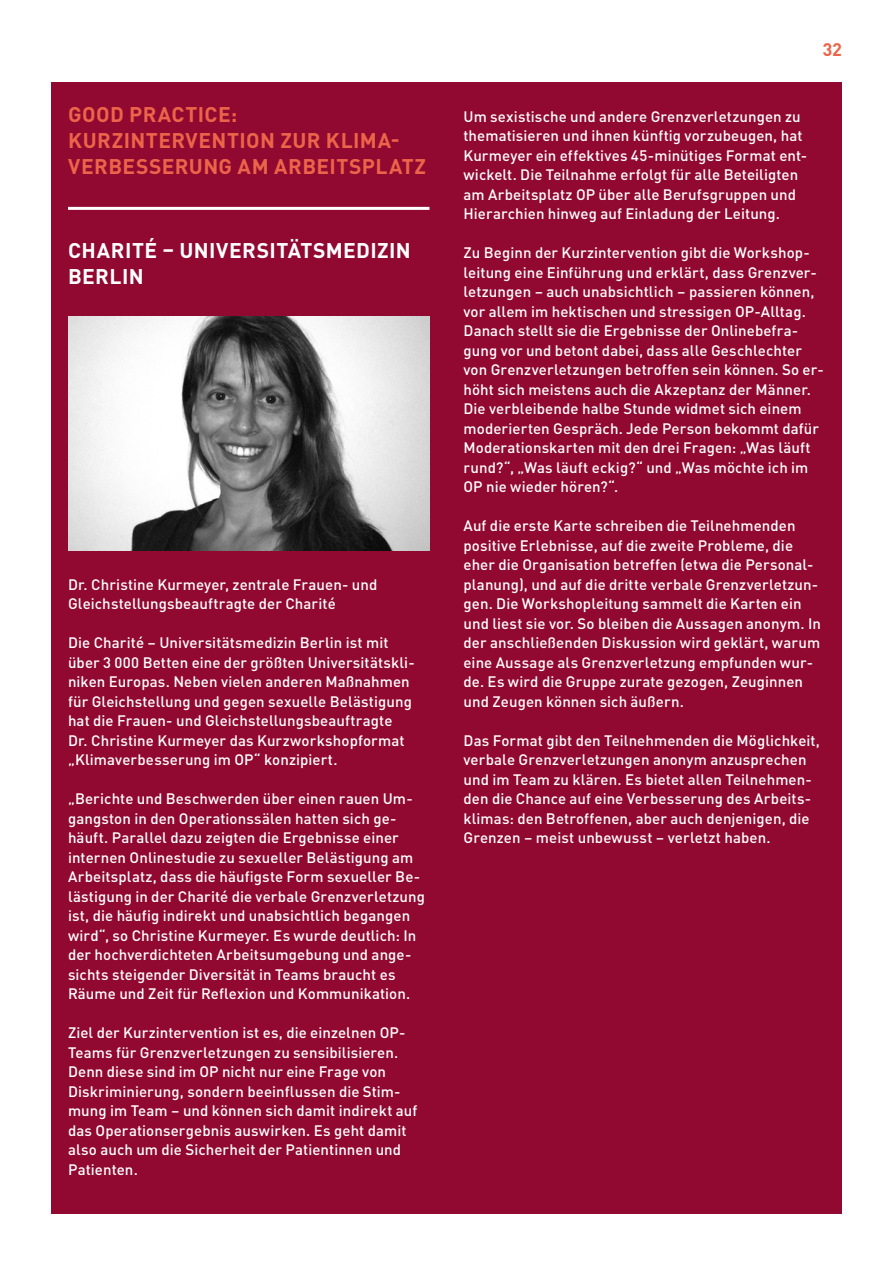
<style>
.page{position:relative;width:893px;height:1263px;background:#fff}
.page>*{position:absolute;margin:0;border:0;box-sizing:border-box;transform-origin:0 0}
.t1{font:700 21px/26px "DIN Pro";letter-spacing:.02em;color:#ec6449}
.t2{font:700 21px/26px "DIN Pro";letter-spacing:.02em;color:#fff}
.t3{font:700 18px "DIN Pro";color:#ec6449}
.t4{font:500 15px/19.5px "DIN Pro";letter-spacing:.005em;color:#fff}
</style>
<div class="page">
<div style="left:51px;top:83px;width:791px;height:1131px;background:#910830"></div>
<img style="left:68px;top:317px;width:361px;height:234px">
<hr style="left:68px;top:207px;width:361px;height:3px;background:#fff">
<h1 class="t1" style="left:68px;top:100px;width:359px">GOOD PRACTICE:<br>KURZINTERVENTION ZUR KLIMA-<br>VERBESSERUNG AM ARBEITSPLATZ</h1>
<h1 class="t2" style="left:68px;top:236px;width:344px">CHARITÉ – UNIVERSITÄTSMEDIZIN<br>BERLIN</h1>
<p class="t4" style="left:68px;top:573px;width:311px">Dr. Christine Kurmeyer, zentrale Frauen- und<br>Gleichstellungsbeauftragte der Charité</p>
<p class="t4" style="left:68px;top:632px;width:348px">Die Charité – Universitätsmedizin Berlin ist mit über 3 000 Betten eine der größten Universitätskli&shy;niken Europas. Neben vielen anderen Maßnahmen für Gleichstellung und gegen sexuelle Belästigung hat die Frauen- und Gleichstellungsbeauftragte Dr. Christine Kurmeyer das Kurzworkshopformat „Klimaverbesserung im OP“ konzipiert.</p>
<p class="t4" style="left:68px;top:788px;width:358px">„Berichte und Beschwerden über einen rauen Um&shy;gangston in den Operationssälen hatten sich ge&shy;häuft. Parallel dazu zeigten die Ergebnisse einer internen Onlinestudie zu sexueller Belästigung am Arbeitsplatz, dass die häufigste Form sexueller Be&shy;lästigung in der Charité die verbale Grenzverletzung ist, die häufig indirekt und unabsichtlich begangen wird“, so Christine Kurmeyer. Es wurde deutlich: In der hochverdichteten Arbeitsumgebung und ange&shy;sichts steigender Diversität in Teams braucht es Räume und Zeit für Reflexion und Kommunikation.</p>
<p class="t4" style="left:68px;top:1022px;width:351px">Ziel der Kurzintervention ist es, die einzelnen OP-Teams für Grenzverletzungen zu sensibilisieren.<br>Denn diese sind im OP nicht nur eine Frage von Diskriminierung, sondern beeinflussen die Stim&shy;mung im Team – und können sich damit indirekt auf das Operationsergebnis auswirken. Es geht damit also auch um die Sicherheit der Patientinnen und Patienten.</p>
<p class="t3" style="left:823px;top:36px;width:21px">32</p>
<p class="t4" style="left:463px;top:105px;width:345px">Um sexistische und andere Grenzverletzungen zu thematisieren und ihnen künftig vorzubeugen, hat Kurmeyer ein effektives 45-minütiges Format ent&shy;wickelt. Die Teilnahme erfolgt für alle Beteiligten am Arbeitsplatz OP über alle Berufsgruppen und Hierarchien hinweg auf Einladung der Leitung.</p>
<p class="t4" style="left:463px;top:242px;width:362px">Zu Beginn der Kurzintervention gibt die Workshop&shy;leitung eine Einführung und erklärt, dass Grenzver&shy;letzungen – auch unabsichtlich – passieren können, vor allem im hektischen und stressigen OP-Alltag.<br>Danach stellt sie die Ergebnisse der Onlinebefra&shy;gung vor und betont dabei, dass alle Geschlechter von Grenzverletzungen betroffen sein können. So er&shy;höht sich meistens auch die Akzeptanz der Männer.<br>Die verbleibende halbe Stunde widmet sich einem moderierten Gespräch. Jede Person bekommt dafür Moderationskarten mit den drei Fragen: „Was läuft rund?“, „Was läuft eckig?“ und „Was möchte ich im OP nie wieder hören?“.</p>
<p class="t4" style="left:463px;top:515px;width:359px">Auf die erste Karte schreiben die Teilnehmenden positive Erlebnisse, auf die zweite Probleme, die eher die Organisation betreffen (etwa die Personal&shy;planung), und auf die dritte verbale Grenzverletzun&shy;gen. Die Workshopleitung sammelt die Karten ein und liest sie vor. So bleiben die Aussagen anonym. In der anschließenden Diskussion wird geklärt, warum eine Aussage als Grenzverletzung empfunden wur&shy;de. Es wird die Gruppe zurate gezogen, Zeuginnen und Zeugen können sich äußern.</p>
<p class="t4" style="left:463px;top:729px;width:358px">Das Format gibt den Teilnehmenden die Möglichkeit, verbale Grenzverletzungen anonym anzusprechen und im Team zu klären. Es bietet allen Teilnehmen&shy;den die Chance auf eine Verbesserung des Arbeits&shy;klimas: den Betroffenen, aber auch denjenigen, die Grenzen – meist unbewusst – verletzt haben.</p>
</div>
